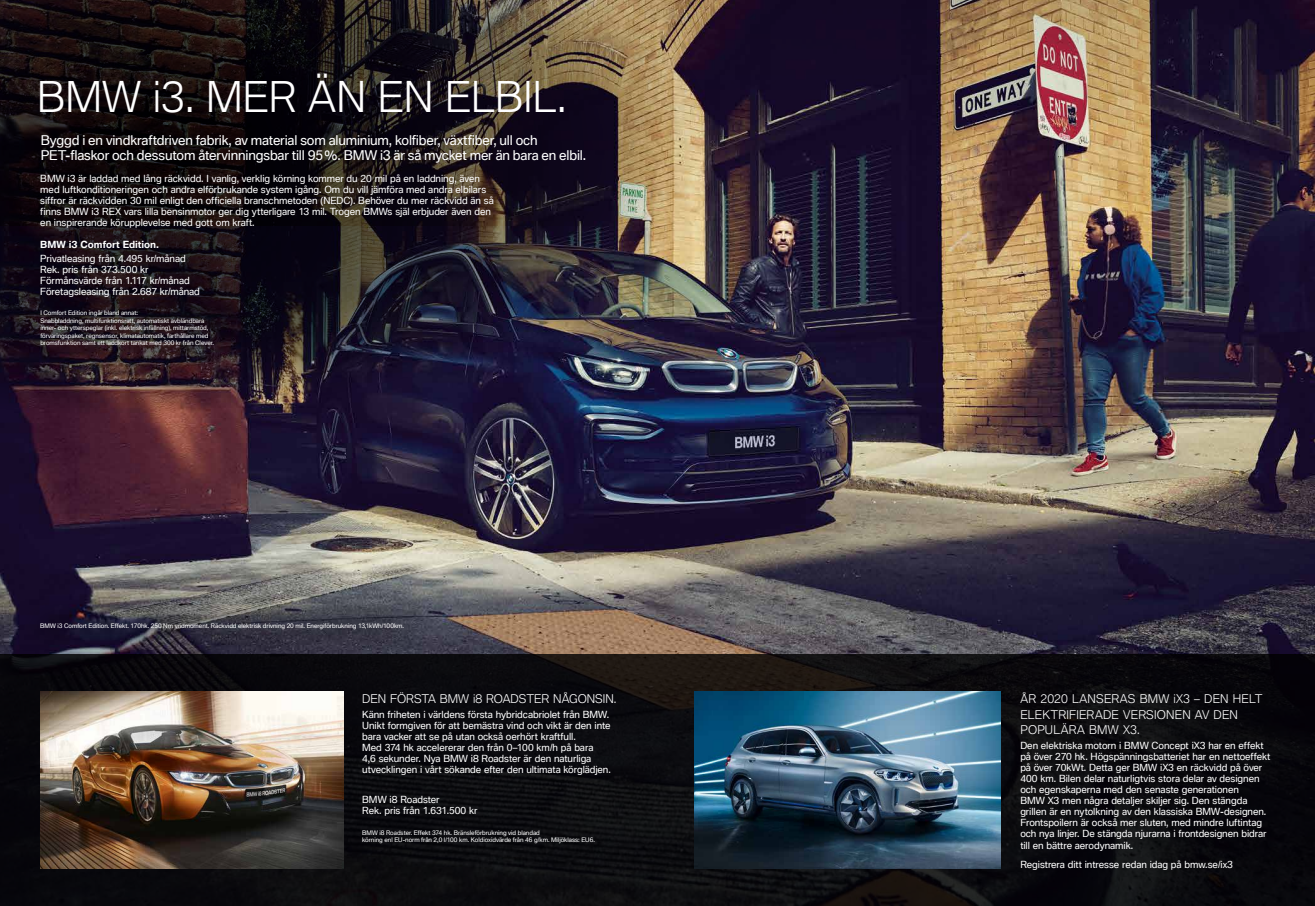
<style>
.page{position:relative;width:1315px;height:906px;background:#fff}
.page>*{position:absolute;margin:0;border:0;box-sizing:border-box;transform-origin:0 0}
.t1{font:300 41.3px "BMW Type Global Pro";letter-spacing:.005em;color:#fff}
.t2{font:13.04px/15.1px "BMW Type Global Pro";letter-spacing:-.01em;color:#fff}
.t3{font:300 11.64px/16.2px "BMW Type Global Pro";letter-spacing:.01em;color:#fff}
.t4{font:9.54px/11.1px "BMW Type Global Pro";letter-spacing:-.005em;color:#fff}
.t5{font:700 9.54px "BMW Type Global Pro";letter-spacing:-.005em;color:#fff}
.t6{font:6.12px/7.6px "BMW Type Global Pro";letter-spacing:-.005em;color:#fff}
</style>
<div class="page">
<img style="left:0;top:226px;width:1315px;height:428px">
<svg style="left:0;top:654px;width:1315px;height:251px;background:#0c0b0e"></svg>
<img style="left:0;top:226px;width:731px;height:203px">
<img style="left:0;top:0;width:1315px;height:226px">
<div style="left:15px;top:595px;width:413px;height:59px;background:#000;opacity:.75"></div>
<img style="left:40px;top:691px;width:303px;height:177px">
<div style="left:101px;top:868px;width:43px;height:37px;background:#08080c"></div>
<img style="left:694px;top:691px;width:307px;height:177px">
<h1 class="t1" style="left:37px;top:67px;width:530px">BMW i3. MER ÄN EN ELBIL.</h1>
<h2 class="t2" style="left:41px;top:133px;width:547px">Byggd i en vindkraftdriven fabrik, av material som aluminium, kolfiber, växtfiber, ull och<br>PET-flaskor och dessutom återvinningsbar till 95%. BMW i3 är så mycket mer än bara en elbil.</h2>
<p class="t4" style="left:40px;top:173px;width:455px">BMW i3 är laddad med lång räckvidd. I vanlig, verklig körning kommer du 20 mil på en laddning, även med luftkonditioneringen och andra elförbrukande system igång. Om du vill jämföra med andra elbilars siffror är räckvidden 30 mil enligt den officiella branschmetoden (NEDC). Behöver du mer räckvidd än så finns BMW i3 REX vars lilla bensinmotor ger dig ytterligare 13 mil. Trogen BMWs själ erbjuder även den en inspirerande körupplevelse med gott om kraft.</p>
<p class="t5" style="left:40px;top:239px;width:120px">BMW i3 Comfort Edition.</p>
<p class="t4" style="left:40px;top:253px;width:161px">Privatleasing från 4.495 kr/månad Rek. pris från 373.500 kr Förmånsvärde från 1.117 kr/månad Företagsleasing från 2.687 kr/månad</p>
<p class="t6" style="left:40px;top:309px;width:175px">I Comfort Edition ingår bland annat:<br>Snabbladdning, multifunktionsratt, automatiskt avbländbara inner- och ytterspeglar (inkl. elektrisk infällning), mittarmstöd, förvaringspaket, regnsensor, klimatautomatik, farthållare med bromsfunktion samt ett laddkort tankat med 300 kr från Clever.</p>
<p class="t6" style="left:40px;top:621px;width:365px">BMW i3 Comfort Edition. Effekt. 170hk. 250 Nm vridmoment. Räckvidd elektrisk drivning 20 mil. Energiförbrukning 13,1kWh/100km.</p>
<p class="t3" style="left:362px;top:691px;width:256px">DEN FÖRSTA BMW i8 ROADSTER NÅGONSIN.</p>
<p class="t4" style="left:362px;top:709px;width:250px">Känn friheten i världens första hybridcabriolet från BMW.<br>Unikt formgiven för att bemästra vind och vikt är den inte bara vacker att se på utan också oerhört kraftfull.<br>Med 374 hk accelererar den från 0–100 km/h på bara<br>4,6 sekunder. Nya BMW i8 Roadster är den naturliga utvecklingen i vårt sökande efter den ultimata körglädjen.</p>
<p class="t4" style="left:362px;top:794px;width:117px">BMW i8 Roadster<br>Rek. pris från 1.631.500 kr</p>
<p class="t6" style="left:362px;top:828px;width:234px">BMW i8 Roadster. Effekt 374 hk. Bränsleförbrukning vid blandad<br>körning enl EU-norm från 2,0 l/100 km. Koldioxidvärde från 46 g/km. Miljöklass: EU6.</p>
<p class="t3" style="left:1020px;top:691px;width:244px">ÅR 2020 LANSERAS BMW iX3 – DEN HELT<br>ELEKTRIFIERADE VERSIONEN AV DEN</p>
<p class="t3" style="left:1020px;top:722px;width:121px">POPULÄRA BMW X3.</p>
<p class="t4" style="left:1020px;top:740px;width:252px">Den elektriska motorn i BMW Concept iX3 har en effekt på över 270 hk. Högspänningsbatteriet har en nettoeffekt på över 70kWt. Detta ger BMW iX3 en räckvidd på över 400 km. Bilen delar naturligtvis stora delar av designen och egenskaperna med den senaste generationen<br>BMW X3 men några detaljer skiljer sig. Den stängda grillen är en nytolkning av den klassiska BMW-designen.<br>Frontspoilern är också mer sluten, med mindre luftintag och nya linjer. De stängda njurarna i frontdesignen bidrar till en bättre aerodynamik.</p>
<p class="t4" style="left:1020px;top:859px;width:214px">Registrera ditt intresse redan idag på bmw.se/ix3</p>
</div>
